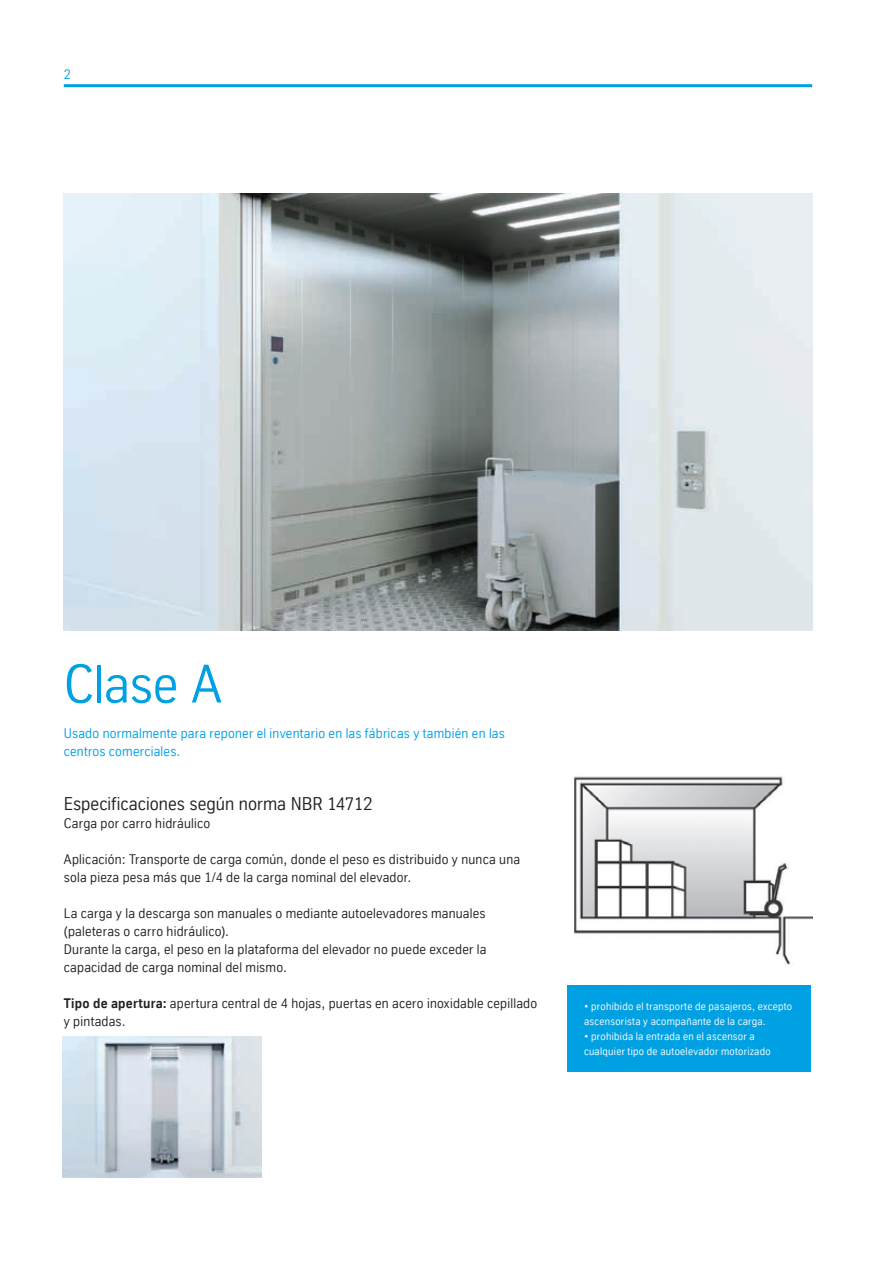
<style>
.page{position:relative;width:893px;height:1263px;background:#fff}
.page>*{position:absolute;margin:0;border:0;box-sizing:border-box;transform-origin:0 0}
.t1{font:52.5px "TK Type";letter-spacing:-.005em;color:#00a1e3}
.t2{font:18px "TK Type";letter-spacing:.005em;color:#231f20}
.t3{font:13.5px/18px "TK Type";letter-spacing:.015em;color:#231f20}
.t4{font:13.5px/18px "TK Type";letter-spacing:.015em;color:#00a1e3}
.t5{font:10.5px/15px "TK Type";letter-spacing:.025em;color:#fff}
.s1{font-weight:700}
</style>
<div class="page">
<hr style="left:64px;top:84px;width:748px;height:3px;background:#00a1e3">
<img style="left:574px;top:776px;width:238px;height:189px">
<img style="left:62px;top:1036px;width:200px;height:142px">
<div style="left:567px;top:986px;width:243px;height:86px;background:#00a1e3"></div>
<img style="left:64px;top:194px;width:748px;height:436px">
<p class="t4" style="left:64px;top:65px;width:9px">2</p>
<h1 class="t1" style="left:64px;top:655px;width:160px">Clase A</h1>
<p class="t4" style="left:64px;top:724px;width:443px">Usado normalmente para reponer el inventario en las fábricas y también en las centros comerciales.</p>
<h2 class="t2" style="left:64px;top:794px;width:310px">Especificaciones según norma NBR 14712</h2>
<p class="t3" style="left:64px;top:814px;width:148px">Carga por carro hidráulico</p>
<p class="t3" style="left:64px;top:850px;width:458px">Aplicación: Transporte de carga común, donde el peso es distribuido y nunca una sola pieza pesa más que 1/4 de la carga nominal del elevador.</p>
<p class="t3" style="left:64px;top:904px;width:424px">La carga y la descarga son manuales o mediante autoelevadores manuales (paleteras o carro hidráulico).<br>Durante la carga, el peso en la plataforma del elevador no puede exceder la capacidad de carga nominal del mismo.</p>
<p class="t3" style="left:64px;top:994px;width:475px"><span class="s1">Tipo de apertura:</span> apertura central de 4 hojas, puertas en acero inoxidable cepillado y pintadas.</p>
<p class="t5" style="left:584px;top:999px;width:210px">• prohibido el transporte de pasajeros, excepto ascensorista y acompañante de la carga.</p>
<p class="t5" style="left:584px;top:1029px;width:188px">• prohibida la entrada en el ascensor a cualquier tipo de autoelevador motorizado</p>
</div>
